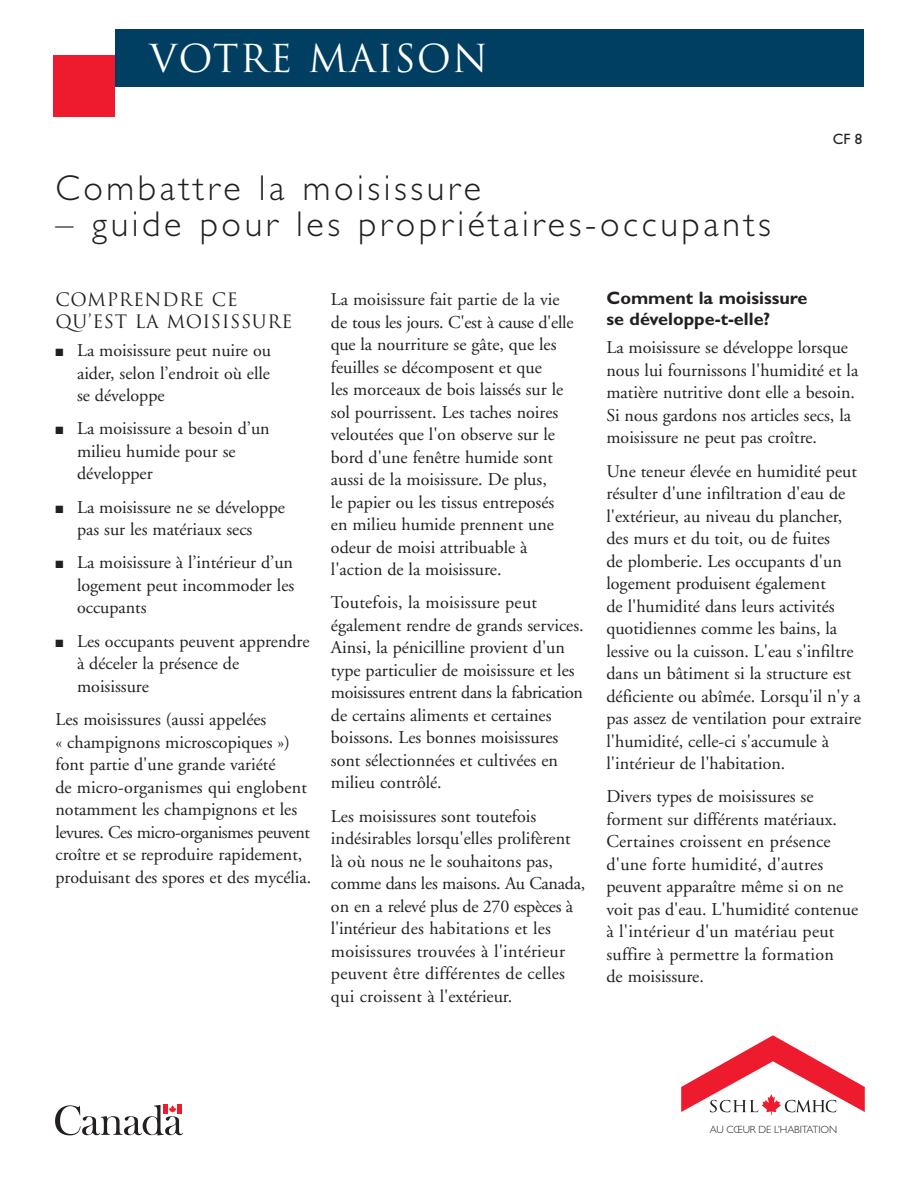
<style>
.page{position:relative;width:918px;height:1188px;background:#fff}
.page>*{position:absolute;margin:0;border:0;box-sizing:border-box;transform-origin:0 0}
.t1{font:37.5px "Trajan";letter-spacing:.03em;color:#fff}
.t2{font:300 36px "Gill Sans Std";letter-spacing:.1em;color:#231f20}
.t3{font:18px/22.5px "Adobe Garamond";color:#231f20}
.t4{font:700 18px/21px "Gill Sans Std";color:#231f20}
.t5{font:18px/22.5px "Trajan";letter-spacing:.03em;color:#231f20}
.t6{font:15px "Gill Sans Std";color:#231f20}
.t7{font:300 10.5px "Gill Sans Std";letter-spacing:-.01em;color:#231f20}
</style>
<div class="page">
<div style="left:115px;top:30px;width:749px;height:57px;background:#003f62"></div>
<div style="left:53px;top:55px;width:62px;height:62px;background:#ed1b2d"></div>
<svg style="left:681px;top:1035px;width:184px;height:80px"></svg>
<svg style="left:55px;top:1105px;width:128px;height:31px"></svg>
<h1 class="t1" style="left:149px;top:38px;width:340px">VOTRE MAISON</h1>
<h2 class="t2" style="left:56px;top:175px;width:427px">Combattre la moisissure</h2>
<h2 class="t2" style="left:56px;top:211px;width:717px">– guide pour les propriétaires-occupants</h2>
<p class="t6" style="left:833px;top:133px;width:31px">CF 8</p>
<p class="t5" style="left:56px;top:288px;width:239px">COMPRENDRE CE<br>QU’EST LA MOISISSURE</p>
<p class="t3" style="left:77px;top:341px;width:195px;text-align:justify;text-indent:-22px">■ La moisissure peut nuire ou aider, selon l’endroit où elle se développe</p>
<p class="t3" style="left:77px;top:419px;width:194px;text-indent:-22px">■ La moisissure a besoin d’un milieu humide pour se développer</p>
<p class="t3" style="left:77px;top:497px;width:209px;text-indent:-22px">■ La moisissure ne se développe pas sur les matériaux secs</p>
<p class="t3" style="left:77px;top:553px;width:219px;text-align:justify;text-indent:-22px">■ La moisissure à l’intérieur d’un logement peut incommoder les occupants</p>
<p class="t3" style="left:77px;top:631px;width:234px;text-indent:-22px">■ Les occupants peuvent apprendre à déceler la présence de moisissure</p>
<p class="t3" style="left:56px;top:710px;width:257px">Les moisissures (aussi appelées<br>« champignons microscopiques ») font partie d'une grande variété<br>de micro-organismes qui englobent notamment les champignons et les levures. Ces micro-organismes peuvent croître et se reproduire rapidement, produisant des spores et des mycélia.</p>
<p class="t3" style="left:331px;top:290px;width:244px">La moisissure fait partie de la vie de tous les jours. C'est à cause d'elle que la nourriture se gâte, que les feuilles se décomposent et que<br>les morceaux de bois laissés sur le sol pourrissent. Les taches noires veloutées que l'on observe sur le bord d'une fenêtre humide sont aussi de la moisissure. De plus,<br>le papier ou les tissus entreposés en milieu humide prennent une odeur de moisi attribuable à l'action de la moisissure.</p>
<p class="t3" style="left:331px;top:593px;width:254px">Toutefois, la moisissure peut également rendre de grands services.<br>Ainsi, la pénicilline provient d'un type particulier de moisissure et les moisissures entrent dans la fabrication de certains aliments et certaines boissons. Les bonnes moisissures sont sélectionnées et cultivées en milieu contrôlé.</p>
<p class="t3" style="left:331px;top:806px;width:256px">Les moisissures sont toutefois indésirables lorsqu'elles prolifèrent là où nous ne le souhaitons pas, comme dans les maisons. Au Canada, on en a relevé plus de 270 espèces à l'intérieur des habitations et les moisissures trouvées à l'intérieur peuvent être différentes de celles qui croissent à l'extérieur.</p>
<p class="t4" style="left:606px;top:290px;width:203px">Comment la moisissure se développe-t-elle?</p>
<p class="t3" style="left:606px;top:338px;width:253px">La moisissure se développe lorsque nous lui fournissons l'humidité et la matière nutritive dont elle a besoin.<br>Si nous gardons nos articles secs, la moisissure ne peut pas croître.</p>
<p class="t3" style="left:606px;top:461px;width:256px">Une teneur élevée en humidité peut résulter d'une infiltration d'eau de l'extérieur, au niveau du plancher, des murs et du toit, ou de fuites<br>de plomberie. Les occupants d'un logement produisent également<br>de l'humidité dans leurs activités quotidiennes comme les bains, la lessive ou la cuisson. L'eau s'infiltre dans un bâtiment si la structure est déficiente ou abîmée. Lorsqu'il n'y a pas assez de ventilation pour extraire l'humidité, celle-ci s'accumule à l'intérieur de l'habitation.</p>
<p class="t3" style="left:606px;top:787px;width:253px">Divers types de moisissures se forment sur différents matériaux.<br>Certaines croissent en présence d'une forte humidité, d'autres peuvent apparaître même si on ne voit pas d'eau. L'humidité contenue à l'intérieur d'un matériau peut suffire à permettre la formation<br>de moisissure.</p>
<p class="t7" style="left:710px;top:1123px;width:129px">AU CŒUR DE L’HABITATION</p>
</div>
